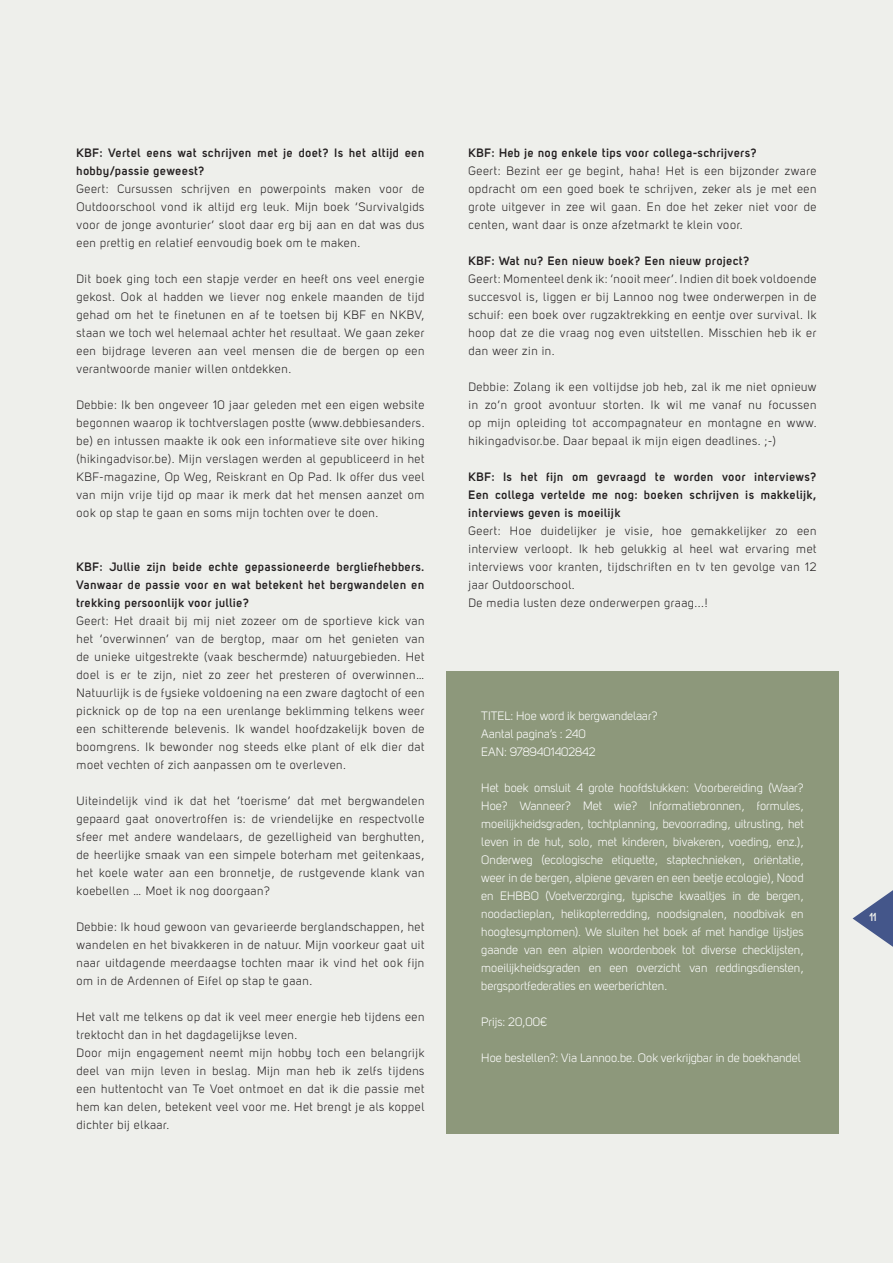
<style>
.page{position:relative;width:893px;height:1263px;background:#eeefeb}
.page>*{position:absolute;margin:0;border:0;box-sizing:border-box;transform-origin:0 0}
.t1{font:12px/18px "Uni Sans Book";letter-spacing:.05em;color:#231f20;text-align:justify}
.t2{font:12px/18px "Uni Sans Book";color:#fff}
.t3{font:700 12px/18px "Uni Sans Semi";letter-spacing:.05em;color:#231f20;text-align:justify}
.t4{font:11.55px "Code Pro Demo";color:#fff}
</style>
<div class="page">
<div style="left:446px;top:672px;width:392px;height:462px;background:#8d987b"></div>
<p class="t3" style="left:77px;top:144px;width:349px">KBF: Vertel eens wat schrijven met je doet? Is het altijd een hobby/passie geweest?</p>
<p class="t1" style="left:77px;top:180px;width:349px">Geert: Cursussen schrijven en powerpoints maken voor de Outdoorschool vond ik altijd erg leuk. Mijn boek ‘Survivalgids voor de jonge avonturier’ sloot daar erg bij aan en dat was dus een prettig en relatief eenvoudig boek om te maken.</p>
<p class="t1" style="left:77px;top:270px;width:349px">Dit boek ging toch een stapje verder en heeft ons veel energie gekost. Ook al hadden we liever nog enkele maanden de tijd gehad om het te finetunen en af te toetsen bij KBF en NKBV, staan we toch wel helemaal achter het resultaat. We gaan zeker een bijdrage leveren aan veel mensen die de bergen op een verantwoorde manier willen ontdekken.</p>
<p class="t1" style="left:77px;top:396px;width:349px">Debbie: Ik ben ongeveer 10 jaar geleden met een eigen website begonnen waarop ik tochtverslagen postte (www.debbiesanders. be) en intussen maakte ik ook een informatieve site over hiking (hikingadvisor.be). Mijn verslagen werden al gepubliceerd in het KBF-magazine, Op Weg, Reiskrant en Op Pad. Ik offer dus veel van mijn vrije tijd op maar ik merk dat het mensen aanzet om ook op stap te gaan en soms mijn tochten over te doen.</p>
<p class="t3" style="left:77px;top:558px;width:349px">KBF: Jullie zijn beide echte gepassioneerde bergliefhebbers.<br>Vanwaar de passie voor en wat betekent het bergwandelen en trekking persoonlijk voor jullie?</p>
<p class="t1" style="left:77px;top:612px;width:349px">Geert: Het draait bij mij niet zozeer om de sportieve kick van het ‘overwinnen’ van de bergtop, maar om het genieten van de unieke uitgestrekte (vaak beschermde) natuurgebieden. Het doel is er te zijn, niet zo zeer het presteren of overwinnen… Natuurlijk is de fysieke voldoening na een zware dagtocht of een picknick op de top na een urenlange beklimming telkens weer een schitterende belevenis. Ik wandel hoofdzakelijk boven de boomgrens. Ik bewonder nog steeds elke plant of elk dier dat moet vechten of zich aanpassen om te overleven.</p>
<p class="t1" style="left:77px;top:792px;width:349px">Uiteindelijk vind ik dat het ‘toerisme’ dat met bergwandelen gepaard gaat onovertroffen is: de vriendelijke en respectvolle sfeer met andere wandelaars, de gezelligheid van berghutten, de heerlijke smaak van een simpele boterham met geitenkaas, het koele water aan een bronnetje, de rustgevende klank van koebellen … Moet ik nog doorgaan?</p>
<p class="t1" style="left:77px;top:918px;width:349px">Debbie: Ik houd gewoon van gevarieerde berglandschappen, het wandelen en het bivakkeren in de natuur. Mijn voorkeur gaat uit naar uitdagende meerdaagse tochten maar ik vind het ook fijn om in de Ardennen of Eifel op stap te gaan.</p>
<p class="t1" style="left:77px;top:1008px;width:349px;text-align:left">Het valt me telkens op dat ik veel meer energie heb tijdens een trektocht dan in het dagdagelijkse leven.<br>Door mijn engagement neemt mijn hobby toch een belangrijk deel van mijn leven in beslag. Mijn man heb ik zelfs tijdens een huttentocht van Te Voet ontmoet en dat ik die passie met hem kan delen, betekent veel voor me. Het brengt je als koppel dichter bij elkaar.</p>
<p class="t3" style="left:469px;top:144px;width:290px">KBF: Heb je nog enkele tips voor collega-schrijvers?</p>
<p class="t1" style="left:469px;top:162px;width:349px">Geert: Bezint eer ge begint, haha! Het is een bijzonder zware opdracht om een goed boek te schrijven, zeker als je met een grote uitgever in zee wil gaan. En doe het zeker niet voor de centen, want daar is onze afzetmarkt te klein voor.</p>
<p class="t3" style="left:469px;top:252px;width:282px">KBF: Wat nu? Een nieuw boek? Een nieuw project?</p>
<p class="t1" style="left:469px;top:270px;width:349px">Geert: Momenteel denk ik: ‘nooit meer’. Indien dit boek voldoende succesvol is, liggen er bij Lannoo nog twee onderwerpen in de schuif: een boek over rugzaktrekking en eentje over survival. Ik hoop dat ze die vraag nog even uitstellen. Misschien heb ik er dan weer zin in.</p>
<p class="t1" style="left:469px;top:378px;width:349px">Debbie: Zolang ik een voltijdse job heb, zal ik me niet opnieuw in zo’n groot avontuur storten. Ik wil me vanaf nu focussen op mijn opleiding tot accompagnateur en montagne en www. hikingadvisor.be. Daar bepaal ik mijn eigen deadlines. ;-)</p>
<p class="t3" style="left:469px;top:468px;width:349px">KBF: Is het fijn om gevraagd te worden voor interviews?<br>Een collega vertelde me nog: boeken schrijven is makkelijk, interviews geven is moeilijk</p>
<p class="t1" style="left:469px;top:522px;width:349px;text-align:left">Geert: Hoe duidelijker je visie, hoe gemakkelijker zo een interview verloopt. Ik heb gelukkig al heel wat ervaring met interviews voor kranten, tijdschriften en tv ten gevolge van 12 jaar Outdoorschool.<br>De media lusten deze onderwerpen graag...!</p>
<p class="t2" style="left:481px;top:707px;width:178px">TITEL: Hoe word ik bergwandelaar?<br>Aantal pagina’s : 240<br>EAN: 9789401402842</p>
<p class="t2" style="left:481px;top:779px;width:324px;text-align:justify">Het boek omsluit 4 grote hoofdstukken: Voorbereiding (Waar?<br>Hoe? Wanneer? Met wie? Informatiebronnen, formules, moeilijkheidsgraden, tochtplanning, bevoorrading, uitrusting, het leven in de hut, solo, met kinderen, bivakeren, voeding, enz.), Onderweg (ecologische etiquette, staptechnieken, oriëntatie, weer in de bergen, alpiene gevaren en een beetje ecologie), Nood en EHBBO (Voetverzorging, typische kwaaltjes in de bergen, noodactieplan, helikopterredding, noodsignalen, noodbivak en hoogtesymptomen). We sluiten het boek af met handige lijstjes gaande van een alpien woordenboek tot diverse checklijsten, moeilijkheidsgraden en een overzicht van reddingsdiensten, bergsportfederaties en weerberichten.</p>
<p class="t2" style="left:481px;top:1013px;width:67px">Prijs: 20,00€</p>
<p class="t2" style="left:481px;top:1049px;width:321px">Hoe bestellen?: Via Lannoo.be. Ook verkrijgbar in de boekhandel</p>
<p class="t4" style="left:870px;top:911px;width:9px">11</p>
</div>
